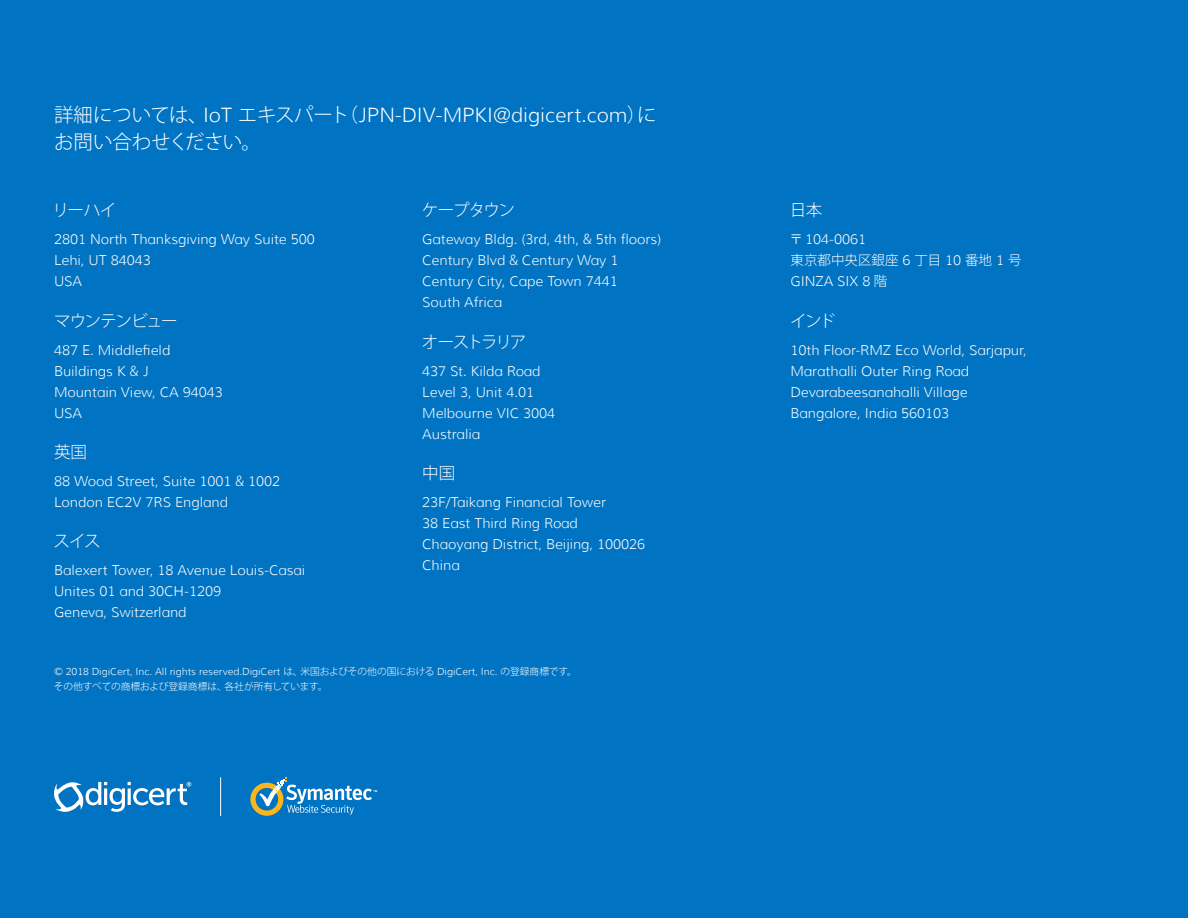
<style>
.page{position:relative;width:1188px;height:918px;background:#0073c2}
.page>*{position:absolute;margin:0;border:0;box-sizing:border-box;transform-origin:0 0}
.H3_Contact_-_14_18_0{font:300 19.95px "Muli";color:#fff}
.H3_Contact_-_14_18_0-2{font:300 19.5px "Koz Go Pro";letter-spacing:-.01em;color:#fff}
.H4B_-_12_Auto_0__FFF{font:300 16.5px "Koz Go Pro";letter-spacing:-.075em;color:#fff}
.H4B_-_12_Auto_0__FFF-2{font:300 16.5px "Koz Go Pro";letter-spacing:-.125em;color:#fff}
.P1C_-_10_14_0__FFFFF{font:300 13.8px/21px "Muli";color:#fff}
.P1C_-_10_14_0__FFFFF-2{font:300 13.5px "Koz Go Pro";color:#fff}
.P4_Citation_Legal{font:300 9.9px "Muli";color:#fff}
.P4_Citation_Legal-2{font:300 9.75px "Koz Go Pro";color:#fff}
.s1{font-family:"Koz Go Pro";font-size:19.5px}
.s2{font-family:"Koz Go Pro";font-size:13.5px}
.s3{font-family:"Koz Go Pro";font-size:9.75px}
.s4{font-family:"Muli";font-size:13.8px}
</style>
<div class="page">
<svg style="left:250px;top:778px;width:127px;height:38px"></svg>
<svg style="left:54px;top:782px;width:137px;height:30px"></svg>
<hr style="left:220px;top:778px;width:1px;height:38px;background:#fff">
<p class="H3_Contact_-_14_18_0" style="left:54px;top:103px;width:604px"><span class="s1">詳細については、</span>IoT <span class="s1">エキスパート（</span>JPN-DIV-MPKI@digicert.com<span class="s1">）に</span></p>
<p class="H3_Contact_-_14_18_0-2" style="left:54px;top:129px;width:209px">お問い合わせください。</p>
<p class="H4B_-_12_Auto_0__FFF" style="left:53px;top:200px;width:65px">リーハイ</p>
<p class="P1C_-_10_14_0__FFFFF" style="left:54px;top:229px;width:262px">2801 North Thanksgiving Way Suite 500<br>Lehi, UT 84043<br>USA</p>
<p class="H4B_-_12_Auto_0__FFF" style="left:54px;top:310px;width:125px">マウンテンビュー</p>
<p class="P1C_-_10_14_0__FFFFF" style="left:54px;top:339px;width:170px">487 E. Middlefield<br>Buildings K <span class="s2">&amp;</span> J<br>Mountain View, CA 94043<br>USA</p>
<p class="H4B_-_12_Auto_0__FFF" style="left:54px;top:441px;width:34px">英国</p>
<p class="P1C_-_10_14_0__FFFFF" style="left:54px;top:471px;width:228px">88 Wood Street, Suite 1001 <span class="s2">&amp;</span> 1002<br>London EC2V 7RS England</p>
<p class="H4B_-_12_Auto_0__FFF" style="left:53px;top:530px;width:49px">スイス</p>
<p class="P1C_-_10_14_0__FFFFF" style="left:54px;top:560px;width:253px">Balexert Tower, 18 Avenue Louis-Casai<br>Unites 01 and 30CH-1209<br>Geneva, Switzerland</p>
<p class="H4B_-_12_Auto_0__FFF" style="left:422px;top:200px;width:95px">ケープタウン</p>
<p class="P1C_-_10_14_0__FFFFF" style="left:422px;top:229px;width:241px">Gateway Bldg. (3rd, 4th, <span class="s2">&amp;</span> 5th floors)<br>Century Blvd <span class="s2">&amp;</span> Century Way 1<br>Century City, Cape Town 7441<br>South Africa</p>
<p class="H4B_-_12_Auto_0__FFF-2" style="left:422px;top:331px;width:106px">オーストラリア</p>
<p class="P1C_-_10_14_0__FFFFF" style="left:422px;top:360px;width:134px">437 St. Kilda Road<br>Level 3, Unit 4.01<br>Melbourne VIC 3004<br>Australia</p>
<p class="H4B_-_12_Auto_0__FFF" style="left:422px;top:462px;width:34px">中国</p>
<p class="P1C_-_10_14_0__FFFFF" style="left:422px;top:492px;width:225px">23F/Taikang Financial Tower<br>38 East Third Ring Road<br>Chaoyang District, Beijing, 100026<br>China</p>
<p class="P4_Citation_Legal" style="left:54px;top:665px;width:525px">© 2018 DigiCert, Inc. All rights reserved.DigiCert <span class="s3">は、米国およびその他の国における</span> DigiCert, Inc. <span class="s3">の登録商標です。</span></p>
<p class="P4_Citation_Legal-2" style="left:54px;top:680px;width:275px">その他すべての商標および登録商標は、各社が所有しています。</p>
<p class="H4B_-_12_Auto_0__FFF" style="left:790px;top:200px;width:34px">日本</p>
<p class="P1C_-_10_14_0__FFFFF" style="left:789px;top:229px;width:78px"><span class="s2">〒</span> 104-0061</p>
<p class="P1C_-_10_14_0__FFFFF-2" style="left:790px;top:252px;width:233px">東京都中央区銀座 <span class="s4">6</span> 丁目 <span class="s4">10</span> 番地 <span class="s4">1</span> 号</p>
<p class="P1C_-_10_14_0__FFFFF" style="left:790px;top:271px;width:98px">GINZA SIX 8 <span class="s2">階</span></p>
<p class="H4B_-_12_Auto_0__FFF" style="left:790px;top:310px;width:47px">インド</p>
<p class="P1C_-_10_14_0__FFFFF" style="left:790px;top:339px;width:238px">10th Floor-RMZ Eco World, Sarjapur,<br>Marathalli Outer Ring Road<br>Devarabeesanahalli Village<br>Bangalore, India 560103</p>
</div>
